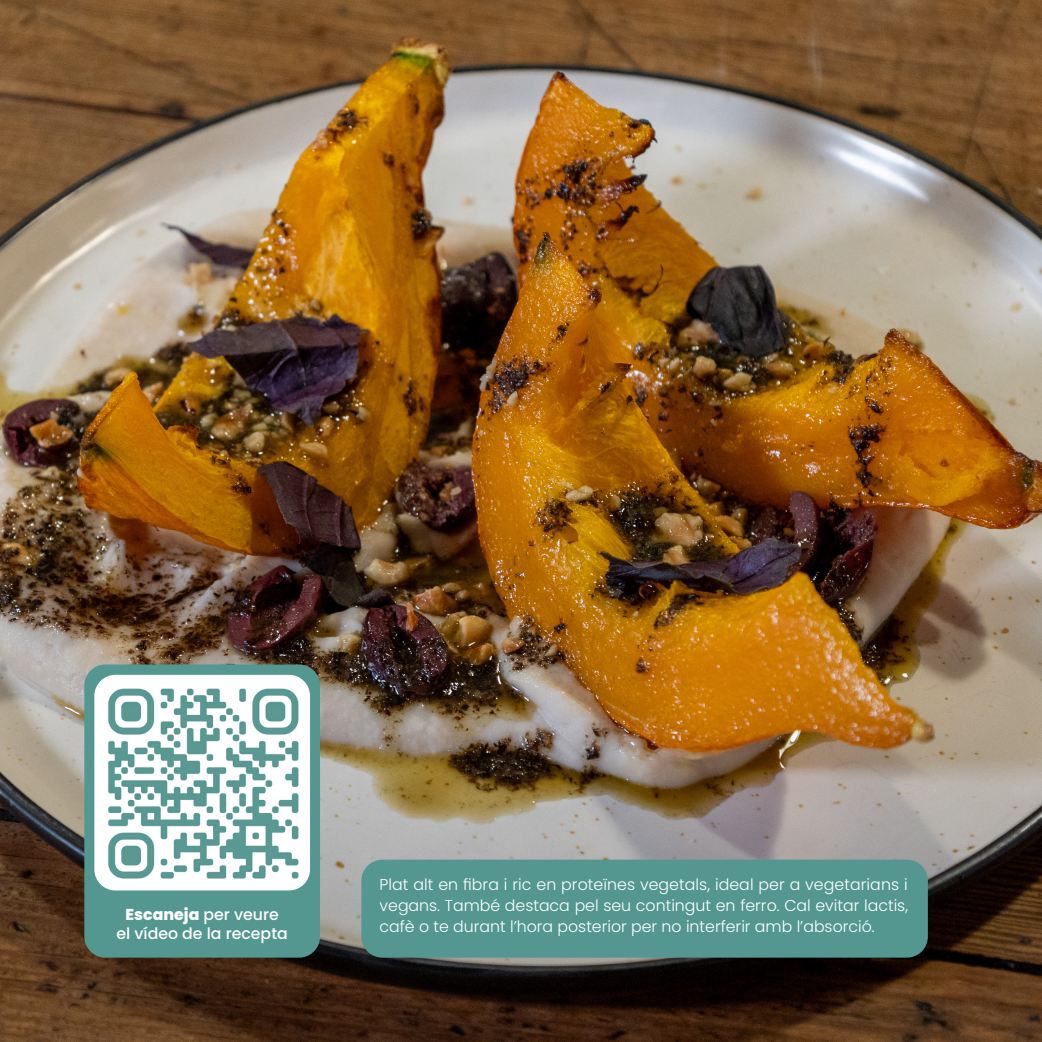
<style>
.page{position:relative;width:1042px;height:1042px;background:#fff}
.page>*{position:absolute;margin:0;border:0;box-sizing:border-box;transform-origin:0 0}
.t1{font:300 15.75px/21px "Poppins";color:#fff;text-align:justify}
.t2{font:500 15.75px "Poppins";color:#fff}
.t3{font:800 15.75px "Poppins";color:#fff}
.s1{font-weight:500}
</style>
<div class="page">
<img style="left:0;top:0;width:1042px;height:1042px">
<div style="left:84px;top:664px;width:236px;height:293px;background:#549791;border-radius:21px"></div>
<div style="left:94px;top:675px;width:216px;height:215px;background:#fff;border-radius:21px"></div>
<div style="left:361px;top:859px;width:567px;height:98px;background:#549791;border-radius:21px"></div>
<img style="left:108px;top:688px;width:191px;height:191px">
<p class="t3" style="left:125px;top:905px;width:155px">Escaneja <span class="s1">per veure</span></p>
<p class="t2" style="left:116px;top:924px;width:173px">el vídeo de la recepta</p>
<p class="t1" style="left:379px;top:874px;width:530px">Plat alt en fibra i ric en proteïnes vegetals, ideal per a vegetarians i vegans. També destaca pel seu contingut en ferro. Cal evitar lactis, cafè o te durant l’hora posterior per no interferir amb l’absorció.</p>
</div>
